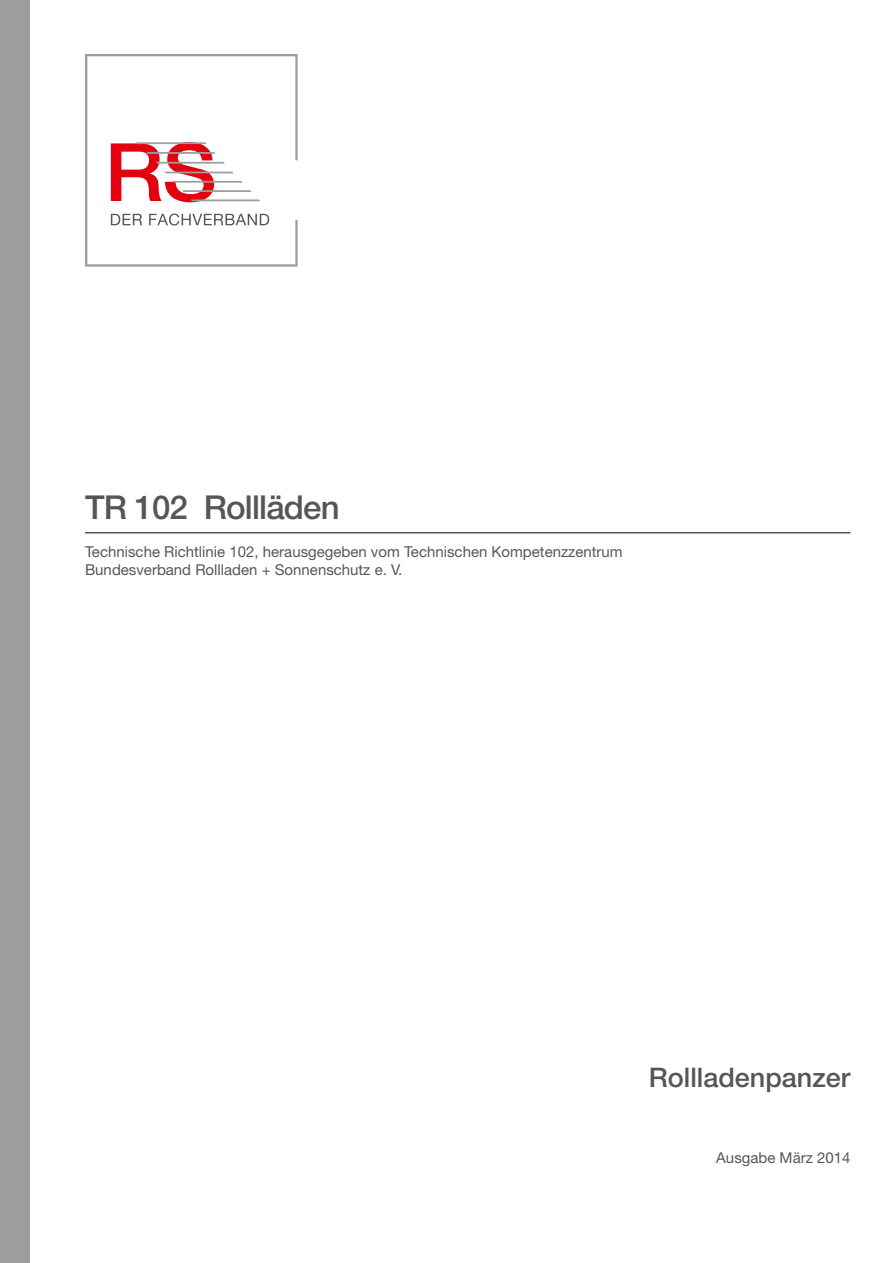
<style>
.page{position:relative;width:893px;height:1263px;background:#fff}
.page>*{position:absolute;margin:0;border:0;box-sizing:border-box;transform-origin:0 0}
.t1{font:500 33px "Helvetica Neue LT Pro";letter-spacing:-.025em;color:#565656}
.t2{font:500 27px "Helvetica Neue LT Pro";color:#565656}
.t3{font:15px "Helvetica Neue LT Pro";color:#575756}
.t4{font:15px "Helvetica Neue LT Pro";color:#565656}
</style>
<div class="page">
<svg style="left:85px;top:54px;width:213px;height:213px"></svg>
<svg style="left:111px;top:142px;width:149px;height:60px"></svg>
<svg style="left:111px;top:214px;width:31px;height:11px"></svg>
<svg style="left:149px;top:214px;width:120px;height:12px"></svg>
<hr style="left:85px;top:532px;width:765px;height:1px;background:#565656">
<div style="left:0;top:0;width:30px;height:1263px;background:#9c9d9d"></div>
<h1 class="t1" style="left:85px;top:488px;width:256px">TR 102 Rollläden</h1>
<p class="t3" style="left:85px;top:542px;width:539px">Technische Richtlinie 102, herausgegeben vom Technischen Kompetenzzentrum</p>
<p class="t4" style="left:85px;top:560px;width:319px">Bundesverband Rollladen + Sonnenschutz e. V.</p>
<h2 class="t2" style="left:649px;top:1061px;width:203px">Rollladenpanzer</h2>
<p class="t4" style="left:716px;top:1148px;width:136px">Ausgabe März 2014</p>
</div>
